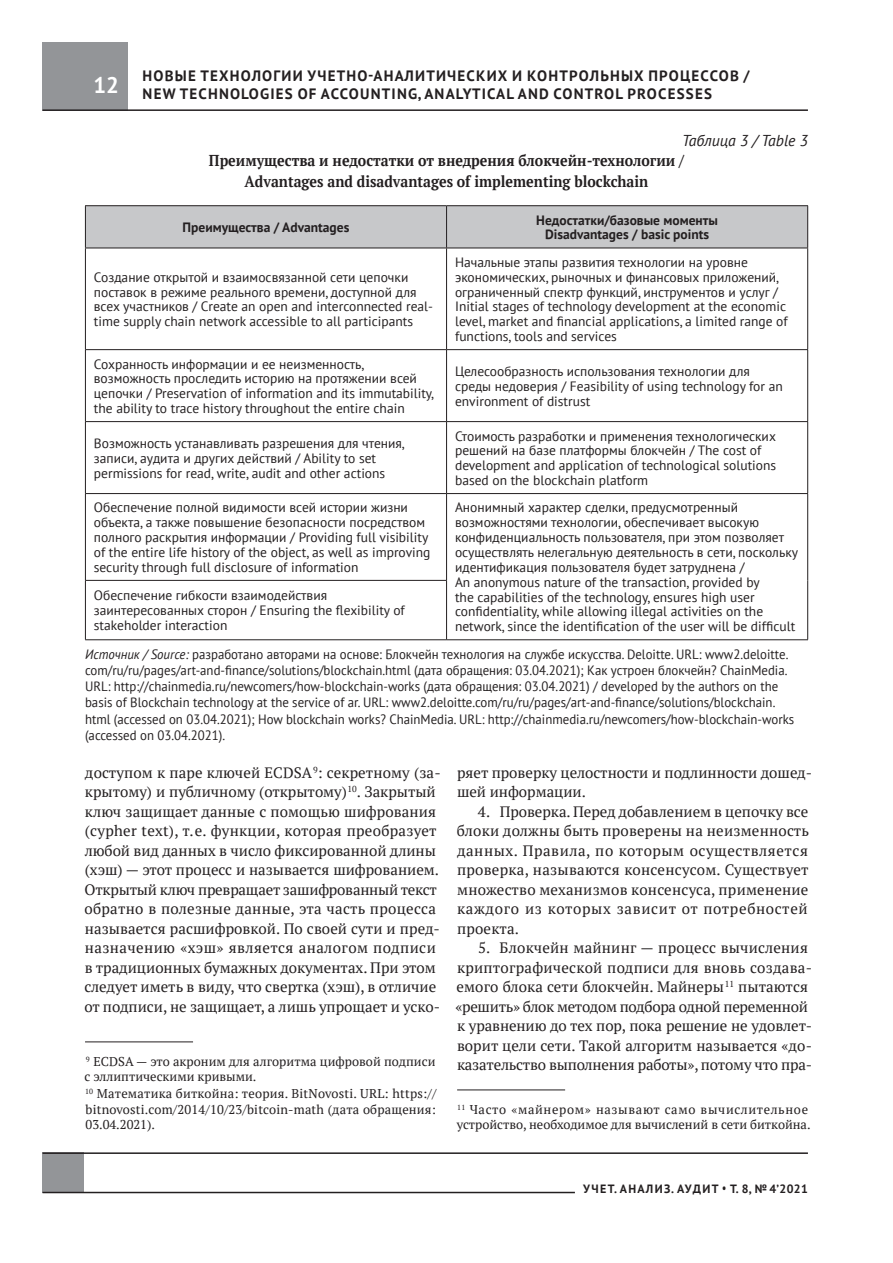
<style>
.page{position:relative;width:893px;height:1263px;background:#fff}
.page>*{position:absolute;margin:0;border:0;box-sizing:border-box;transform-origin:0 0}
.t1{font:700 22.5px "PT Sans";color:#fff}
.t2{font:700 15.75px/20.2px "PT Serif";color:#231f20;text-align:center;scale:.9 1}
.t3{font:italic 15.75px "PT Sans";color:#231f20}
.t4{font:15px/19.5px "PT Serif";color:#231f20}
.t5{font:700 15px "PT Sans";letter-spacing:.08em;color:#231f20}
.t6{font:13.5px/14.9px "PT Sans";color:#231f20}
.t7{font:13.5px/16.2px "PT Sans";color:#231f20;scale:.95 1}
.t8{font:700 13.5px/14.9px "PT Sans";color:#231f20;text-align:center}
.t9{font:12.75px/15.3px "PT Serif";letter-spacing:.005em;color:#231f20}
.t10{font:700 12px "PT Sans";letter-spacing:.11em;color:#231f20}
.s1{font-style:italic}
</style>
<div class="page">
<div style="left:43px;top:1152px;width:41px;height:41px;background:#939598"></div>
<div style="left:43px;top:43px;width:85px;height:68px;background:#939598"></div>
<hr style="left:43px;top:109px;width:765px;height:2px;background:#231f20">
<hr style="left:43px;top:1152px;width:765px;height:2px;background:#231f20">
<hr style="left:43px;top:1192px;width:532px;height:1px;background:#231f20">
<hr style="left:85px;top:1041px;width:108px;height:1px;background:#231f20">
<hr style="left:457px;top:1089px;width:108px;height:1px;background:#231f20">
<div style="left:86px;top:206px;width:721px;height:42px;background:#c7c8ca"></div>
<hr style="left:446px;top:206px;width:1px;height:42px;background:#231f20">
<hr style="left:446px;top:248px;width:1px;height:101px;background:#231f20">
<hr style="left:85px;top:349px;width:362px;height:1px;background:#231f20">
<hr style="left:447px;top:349px;width:361px;height:1px;background:#231f20">
<hr style="left:446px;top:350px;width:1px;height:71px;background:#231f20">
<hr style="left:85px;top:421px;width:362px;height:1px;background:#231f20">
<hr style="left:447px;top:421px;width:361px;height:1px;background:#231f20">
<hr style="left:446px;top:422px;width:1px;height:71px;background:#231f20">
<hr style="left:85px;top:493px;width:362px;height:1px;background:#231f20">
<hr style="left:447px;top:493px;width:361px;height:1px;background:#231f20">
<hr style="left:446px;top:494px;width:1px;height:86px;background:#231f20">
<hr style="left:85px;top:580px;width:362px;height:1px;background:#231f20">
<hr style="left:446px;top:581px;width:1px;height:58px;background:#231f20">
<hr style="left:85px;top:248px;width:1px;height:101px;background:#231f20">
<hr style="left:807px;top:248px;width:1px;height:101px;background:#231f20">
<hr style="left:85px;top:350px;width:1px;height:71px;background:#231f20">
<hr style="left:807px;top:350px;width:1px;height:71px;background:#231f20">
<hr style="left:85px;top:422px;width:1px;height:71px;background:#231f20">
<hr style="left:807px;top:422px;width:1px;height:71px;background:#231f20">
<hr style="left:85px;top:494px;width:1px;height:86px;background:#231f20">
<hr style="left:807px;top:494px;width:1px;height:86px;background:#231f20">
<hr style="left:85px;top:581px;width:1px;height:58px;background:#231f20">
<hr style="left:807px;top:580px;width:1px;height:59px;background:#231f20">
<hr style="left:85px;top:639px;width:362px;height:1px;background:#231f20">
<hr style="left:447px;top:639px;width:361px;height:1px;background:#231f20">
<hr style="left:85px;top:205px;width:362px;height:1px;background:#231f20">
<hr style="left:85px;top:206px;width:1px;height:42px;background:#231f20">
<hr style="left:447px;top:205px;width:361px;height:1px;background:#231f20">
<hr style="left:807px;top:206px;width:1px;height:42px;background:#231f20">
<hr style="left:85px;top:248px;width:362px;height:1px;background:#231f20">
<hr style="left:447px;top:248px;width:361px;height:1px;background:#231f20">
<h1 class="t1" style="left:94px;top:70px;width:27px">12</h1>
<p class="t5" style="left:143px;top:66px;width:186px">НОВЫЕ ТЕХНОЛОГИИ УЧЕТН</p>
<p class="t5" style="left:357px;top:66px;width:59px">О-АНАЛИТИЧЕ</p>
<p class="t5" style="left:467px;top:66px;width:284px">СКИХ И КОНТРОЛЬНЫХ ПРОЦЕССОВ /</p>
<p class="t5" style="left:143px;top:84px;width:67px">NEW TECHNO</p>
<p class="t5" style="left:241px;top:84px;width:17px">LOGI</p>
<p class="t5" style="left:276px;top:84px;width:56px">ES OF ACCOUNTING</p>
<p class="t5" style="left:418px;top:84px;width:18px">, ANA</p>
<p class="t5" style="left:456px;top:84px;width:26px">LYTICA</p>
<p class="t5" style="left:506px;top:84px;width:23px">L AND</p>
<p class="t5" style="left:553px;top:84px;width:11px">CONTRO</p>
<p class="t5" style="left:615px;top:84px;width:33px">L PROC</p>
<p class="t5" style="left:668px;top:84px;width:46px">ESSES</p>
<p class="t3" style="left:682px;top:131px;width:127px">Таблица 3 / Table 3</p>
<p class="t2" style="left:209px;top:150px;width:529px">Преимущества и недостатки от внедрения блокчейн-технологии /<br>Advantages and disadvantages of implementing blockchain</p>
<p class="t8" style="left:183px;top:220px;width:168px">Преимущества / Advantages</p>
<p class="t8" style="left:536px;top:212px;width:183px">Недостатки/базовые моменты<br>Disadvantages / basic points</p>
<p class="t6" style="left:94px;top:269px;width:341px">Создание открытой и взаимосвязанной сети цепочки поставок в режиме реального времени, доступной для всех участников / Create an open and interconnected real&shy;time supply chain network accessible to all participants</p>
<p class="t6" style="left:455px;top:254px;width:334px">Начальные этапы развития технологии на уровне экономических, рыночных и финансовых приложений, ограниченный спектр функций, инструментов и услуг / Initial stages of technology development at the economic level, market and financial applications, a limited range of functions, tools and services</p>
<p class="t6" style="left:94px;top:356px;width:342px">Сохранность информации и ее неизменность, возможность проследить историю на протяжении всей цепочки / Preservation of information and its immutability, the ability to trace history throughout the entire chain</p>
<p class="t6" style="left:455px;top:363px;width:329px">Целесообразность использования технологии для среды недоверия / Feasibility of using technology for an environment of distrust</p>
<p class="t6" style="left:94px;top:435px;width:313px">Возможность устанавливать разрешения для чтения, записи, аудита и других действий / Ability to set permissions for read, write, audit and other actions</p>
<p class="t6" style="left:455px;top:428px;width:323px">Стоимость разработки и применения технологических решений на базе платформы блокчейн / The cost of development and application of technological solutions based on the blockchain platform</p>
<p class="t6" style="left:94px;top:500px;width:338px">Обеспечение полной видимости всей истории жизни объекта, а также повышение безопасности посредством полного раскрытия информации / Providing full visibility of the entire life history of the object, as well as improving security through full disclosure of information</p>
<p class="t6" style="left:455px;top:500px;width:345px">Анонимный характер сделки, предусмотренный возможностями технологии, обеспечивает высокую конфиденциальность пользователя, при этом позволяет осуществлять нелегальную деятельность в сети, поскольку идентификация пользователя будет затруднена /<br>An anonymous nature of the transaction, provided by<br>the capabilities of the technology, ensures high user confidentiality, while allowing illegal activities on the network, since the identification of the user will be difficult</p>
<p class="t6" style="left:94px;top:588px;width:312px">Обеспечение гибкости взаимодействия заинтересованных сторон / Ensuring the flexibility of stakeholder interaction</p>
<p class="t7" style="left:85px;top:645px;width:748px"><span class="s1">Источник / Source:</span> разработано авторами на основе: Блокчейн технология на службе искусства. Deloitte. URL: www2.deloitte. com/ru/ru/pages/art-and-finance/solutions/blockchain.html (дата обращения: 03.04.2021); Как устроен блокчейн? ChainMedia.<br>URL: http://chainmedia.ru/newcomers/how-blockchain-works (дата обращения: 03.04.2021) / developed by the authors on the basis of Blockchain technology at the service of ar. URL: www2.deloitte.com/ru/ru/pages/art-and-finance/solutions/blockchain. html (accessed on 03.04.2021); How blockchain works? ChainMedia. URL: http://chainmedia.ru/newcomers/how-blockchain-works (accessed on 03.04.2021).</p>
<p class="t4" style="left:84px;top:762px;width:358px">доступом к паре ключей ECDSA<sup>9</sup>: секретному (за&shy;крытому) и публичному (открытому)<sup>10</sup>. Закрытый ключ защищает данные с помощью шифрования (cypher text), т.е. функции, которая преобразует любой вид данных в число фиксированной длины (хэш) — этот процесс и называется шифрованием.<br>Открытый ключ превращает зашифрованный текст обратно в полезные данные, эта часть процесса называется расшифровкой. По своей сути и пред&shy;назначению «хэш» является аналогом подписи в традиционных бумажных документах. При этом следует иметь в виду, что свертка (хэш), в отличие от подписи, не защищает, а лишь упрощает и уско-</p>
<p class="t9" style="left:85px;top:1053px;width:352px"><sup>9</sup> ECDSA — это акроним для алгоритма цифровой подписи с эллиптическими кривыми.</p>
<p class="t9" style="left:85px;top:1086px;width:353px;text-align:justify"><sup>10</sup> Математика биткойна: теория. BitNovosti. URL: https:// bitnovosti.com/2014/10/23/bitcoin-math (дата обращения:<br>03.04.2021).</p>
<p class="t4" style="left:457px;top:762px;width:357px">ряет проверку целостности и подлинности дошед&shy;шей информации.</p>
<p class="t4" style="left:457px;top:801px;width:354px;text-align:justify;text-indent:21px">4. Проверка. Перед добавлением в цепочку все блоки должны быть проверены на неизменность данных. Правила, по которым осуществляется проверка, называются консенсусом. Существует множество механизмов консенсуса, применение каждого из которых зависит от потребностей проекта.</p>
<p class="t4" style="left:455px;top:938px;width:358px;text-indent:23px">5. Блокчейн майнинг — процесс вычисления криптографической подписи для вновь создава&shy;емого блока сети блокчейн. Майнеры<sup>11</sup> пытаются «решить» блок методом подбора одной переменной к уравнению до тех пор, пока решение не удовлет&shy;ворит цели сети. Такой алгоритм называется «до&shy;казательство выполнения работы», потому что пра-</p>
<p class="t9" style="left:457px;top:1101px;width:355px"><sup>11</sup> Часто «майнером» называют само вычислительное устройство, необходимое для вычислений в сети биткойна.</p>
<p class="t10" style="left:583px;top:1181px;width:226px">Учет. Анализ. Аудит • Т. 8, №4’2021</p>
</div>
